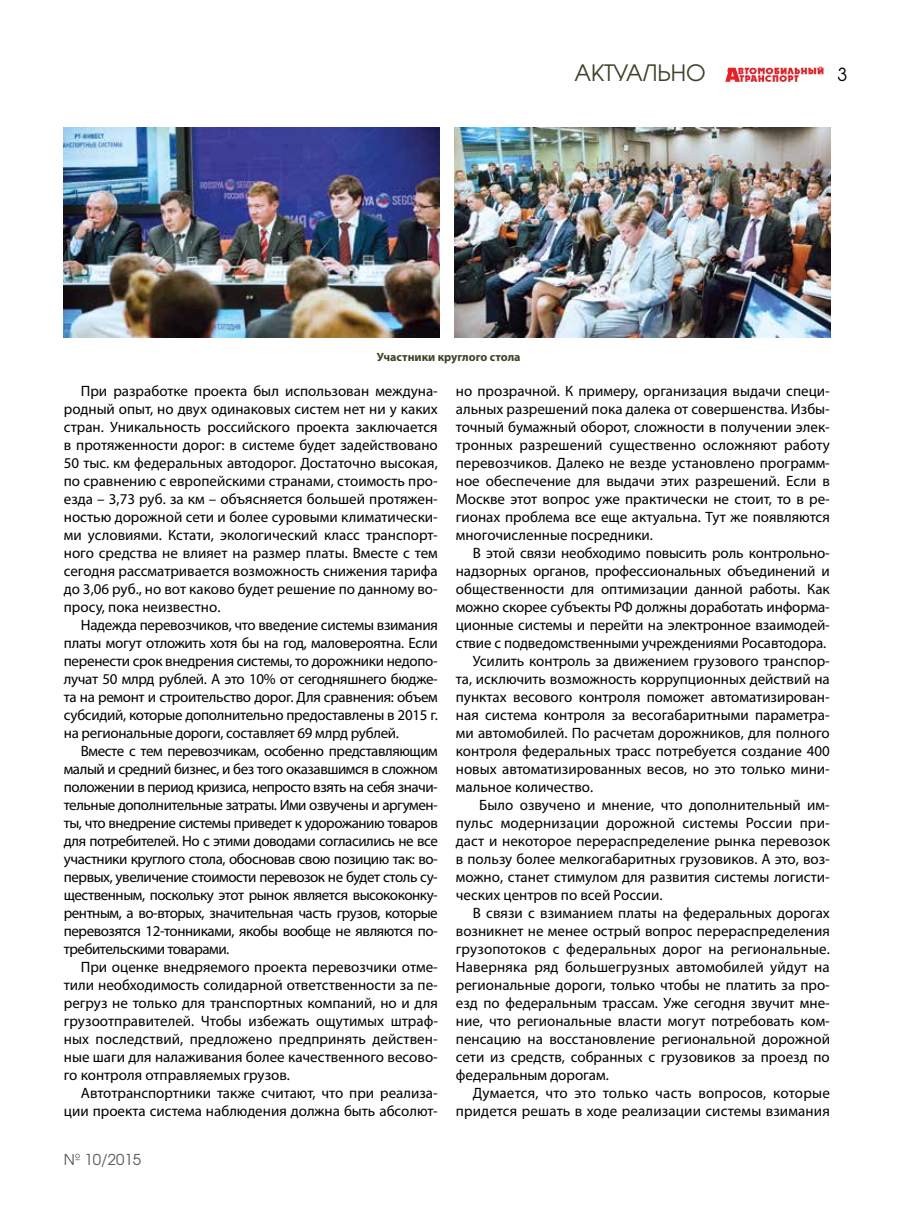
<style>
.page{position:relative;width:915px;height:1212px;background:#fff}
.page>*{position:absolute;margin:0;border:0;box-sizing:border-box;transform-origin:0 0}
.t1{font:22.5px "AG Avalanche C";color:#3c4427}
.t2{font:18px "AG Avalanche C";color:#000}
.t3{font:15px/18px "Myriad Pro";color:#000;text-align:justify}
.t4{font:15px "AG Avalanche C";color:#58595b}
.t5{font:700 12px "Myriad Pro";color:#3c4427}
</style>
<div class="page">
<svg style="left:725px;top:66px;width:98px;height:16px"></svg>
<img style="left:64px;top:128px;width:375px;height:209px">
<img style="left:454px;top:128px;width:376px;height:209px">
<h1 class="t1" style="left:574px;top:59px;width:133px">АКТУАЛЬНО</h1>
<p class="t2" style="left:837px;top:63px;width:11px">3</p>
<p class="t5" style="left:377px;top:349px;width:145px">Участники круглого стола</p>
<p class="t3" style="left:64px;top:382px;width:375px;text-indent:17px">При разработке проекта был использован междуна&shy;родный опыт, но двух одинаковых систем нет ни у каких стран. Уникальность российского проекта заключается в протяженности дорог: в системе будет задействовано 50 тыс. км федеральных автодорог. Достаточно высокая, по сравнению с европейскими странами, стоимость про&shy;езда – 3,73 руб. за км – объясняется большей протяжен&shy;ностью дорожной сети и более суровыми климатически&shy;ми условиями. Кстати, экологический класс транспорт&shy;ного средства не влияет на размер платы. Вместе с тем сегодня рассматривается возможность снижения тарифа до 3,06 руб., но вот каково будет решение по данному во&shy;просу, пока неизвестно.</p>
<p class="t3" style="left:64px;top:616px;width:375px;text-indent:17px">Надежда перевозчиков, что введение системы взимания платы могут отложить хотя бы на год, маловероятна. Если перенести срок внедрения системы, то дорожники недопо&shy;лучат 50 млрд рублей. А это 10% от сегодняшнего бюдже&shy;та на ремонт и строительство дорог. Для сравнения: объем субсидий, которые дополнительно предоставлены в 2015 г. на региональные дороги, составляет 69 млрд рублей.</p>
<p class="t3" style="left:64px;top:742px;width:375px;text-indent:17px">Вместе с тем перевозчикам, особенно представляющим малый и средний бизнес, и без того оказавшимся в сложном положении в период кризиса, непросто взять на себя значи&shy;тельные дополнительные затраты. Ими озвучены и аргумен&shy;ты, что внедрение системы приведет к удорожанию товаров для потребителей. Но с этими доводами согласились не все участники круглого стола, обосновав свою позицию так: во&shy;первых, увеличение стоимости перевозок не будет столь су&shy;щественным, поскольку этот рынок является высококонку&shy;рентным, а во-вторых, значительная часть грузов, которые перевозятся 12-тонниками, якобы вообще не являются по&shy;требительскими товарами.</p>
<p class="t3" style="left:64px;top:958px;width:375px;text-indent:17px">При оценке внедряемого проекта перевозчики отме&shy;тили необходимость солидарной ответственности за пе&shy;регруз не только для транспортных компаний, но и для грузоотправителей. Чтобы избежать ощутимых штраф&shy;ных последствий, предложено предпринять действен&shy;ные шаги для налаживания более качественного весово&shy;го контроля отправляемых грузов.</p>
<p class="t3" style="left:64px;top:1084px;width:375px;text-align:right">Автотранспортники также считают, что при реализа&shy;ции проекта система наблюдения должна быть абсолют-</p>
<p class="t4" style="left:64px;top:1150px;width:79px">№ 10/2015</p>
<p class="t3" style="left:455px;top:382px;width:375px">но прозрачной. К примеру, организация выдачи специ&shy;альных разрешений пока далека от совершенства. Избы&shy;точный бумажный оборот, сложности в получении элек&shy;тронных разрешений существенно осложняют работу перевозчиков. Далеко не везде установлено программ&shy;ное обеспечение для выдачи этих разрешений. Если в Москве этот вопрос уже практически не стоит, то в ре&shy;гионах проблема все еще актуальна. Тут же появляются многочисленные посредники.</p>
<p class="t3" style="left:472px;top:544px;width:358px">В этой связи необходимо повысить роль контрольно-</p>
<p class="t3" style="left:455px;top:562px;width:375px">надзорных органов, профессиональных объединений и</p>
<p class="t3" style="left:455px;top:580px;width:375px">общественности для оптимизации данной работы. Как</p>
<p class="t3" style="left:455px;top:598px;width:375px">можно скорее субъекты РФ должны доработать информа-</p>
<p class="t3" style="left:455px;top:616px;width:375px">ционные системы и перейти на электронное взаимодей-</p>
<p class="t3" style="left:455px;top:634px;width:372px">ствие с подведомственными учреждениями Росавтодора.</p>
<p class="t3" style="left:472px;top:652px;width:358px">Усилить контроль за движением грузового транспор-</p>
<p class="t3" style="left:455px;top:670px;width:375px">та, исключить возможность коррупционных действий на</p>
<p class="t3" style="left:455px;top:688px;width:375px">пунктах весового контроля поможет автоматизирован-</p>
<p class="t3" style="left:455px;top:706px;width:375px">ная система контроля за весогабаритными параметра-</p>
<p class="t3" style="left:455px;top:724px;width:375px">ми автомобилей. По расчетам дорожников, для полного</p>
<p class="t3" style="left:455px;top:742px;width:375px">контроля федеральных трасс потребуется создание 400</p>
<p class="t3" style="left:455px;top:760px;width:375px">новых автоматизированных весов, но это только мини-</p>
<p class="t3" style="left:455px;top:778px;width:139px">мальное количество.</p>
<p class="t3" style="left:479px;top:796px;width:352px">Было озвучено и мнение, что дополнительный им-</p>
<p class="t3" style="left:455px;top:814px;width:375px">пульс модернизации дорожной системы России при-</p>
<p class="t3" style="left:455px;top:832px;width:375px">даст и некоторое перераспределение рынка перевозок</p>
<p class="t3" style="left:455px;top:850px;width:375px">в пользу более мелкогабаритных грузовиков. А это, воз-</p>
<p class="t3" style="left:455px;top:868px;width:375px">можно, станет стимулом для развития системы логисти-</p>
<p class="t3" style="left:455px;top:886px;width:208px">ческих центров по всей России.</p>
<p class="t3" style="left:472px;top:904px;width:358px">В связи с взиманием платы на федеральных дорогах</p>
<p class="t3" style="left:455px;top:922px;width:375px">возникнет не менее острый вопрос перераспределения</p>
<p class="t3" style="left:455px;top:940px;width:375px">грузопотоков с федеральных дорог на региональные.</p>
<p class="t3" style="left:455px;top:958px;width:375px">Наверняка ряд большегрузных автомобилей уйдут на</p>
<p class="t3" style="left:455px;top:976px;width:375px">региональные дороги, только чтобы не платить за про-</p>
<p class="t3" style="left:455px;top:994px;width:375px">езд по федеральным трассам. Уже сегодня звучит мне-</p>
<p class="t3" style="left:455px;top:1012px;width:375px">ние, что региональные власти могут потребовать ком-</p>
<p class="t3" style="left:455px;top:1030px;width:375px">пенсацию на восстановление региональной дорожной</p>
<p class="t3" style="left:455px;top:1048px;width:375px">сети из средств, собранных с грузовиков за проезд по</p>
<p class="t3" style="left:455px;top:1066px;width:154px">федеральным дорогам.</p>
<p class="t3" style="left:472px;top:1084px;width:358px">Думается, что это только часть вопросов, которые</p>
<p class="t3" style="left:455px;top:1102px;width:375px">придется решать в ходе реализации системы взимания</p>
</div>
